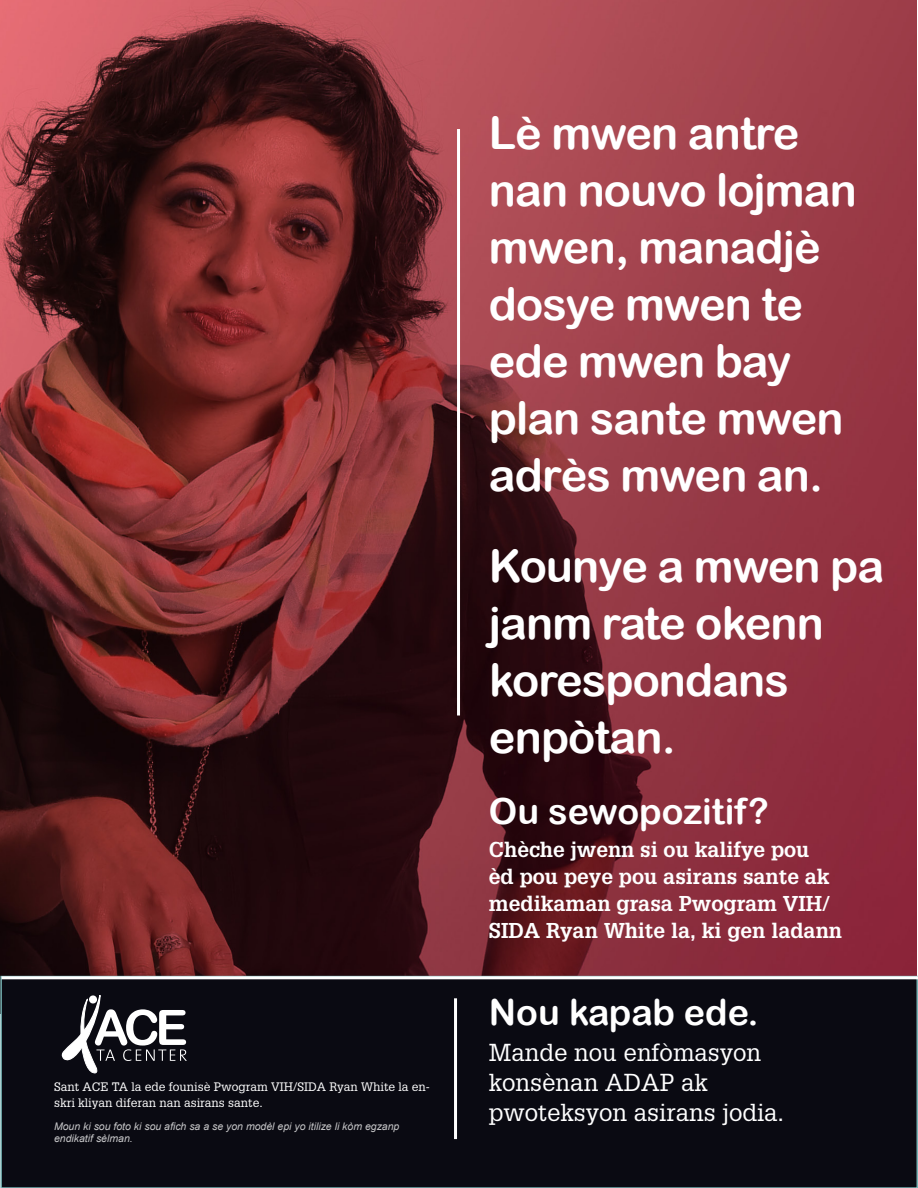
<style>
.page{position:relative;width:918px;height:1188px;background:#fff}
.page>*{position:absolute;margin:0;border:0;box-sizing:border-box;transform-origin:0 0}
.t1{font:45px/57px "Arial Rounded MT Bold";letter-spacing:-.02em;color:#fff}
.t2{font:36px "Arial Rounded MT Bold";color:#fff}
.t3{font:24px/30px "Glypha LT Std";color:#fff}
.t4{font:700 21px/27px "Glypha LT Std";color:#fff}
.t5{font:12px/16.5px "Glypha LT Std";color:#fff}
.t6{font:italic 10.5px/12px "Arial";color:#fff}
</style>
<div class="page">
<img style="left:1px;top:0;width:915px;height:976px">
<div style="left:1px;top:977px;width:916px;height:211px;background:#0a0a12"></div>
<div style="left:0;top:976px;width:918px;height:212px;border:2px solid #76b2b3"></div>
<hr style="left:457px;top:129px;width:3px;height:587px;background:#fff">
<hr style="left:2px;top:976px;width:916px;height:3px;background:#fff">
<hr style="left:454px;top:998px;width:3px;height:141px;background:#fff">
<svg style="left:62px;top:995px;width:125px;height:78px"></svg>
<div style="left:89px;top:995px;width:8px;height:9px;background:#fff;border-radius:4px"></div>
<p class="t5" style="left:54px;top:1078px;width:377px">Sant ACE TA la ede founisè Pwogram VIH/SIDA Ryan White la en&shy;skri kliyan diferan nan asirans sante.</p>
<p class="t6" style="left:54px;top:1121px;width:347px">Moun ki sou foto ki sou afich sa a se yon modèl epi yo itilize li kòm egzanp endikatif sèlman.</p>
<p class="t1" style="left:489px;top:104px;width:369px">Lè mwen antre nan nouvo lojman mwen, manadjè dosye mwen te ede mwen bay plan sante mwen adrès mwen an.</p>
<p class="t1" style="left:489px;top:537px;width:397px">Kounye a mwen pa janm rate okenn korespondans enpòtan.</p>
<p class="t2" style="left:489px;top:790px;width:281px">Ou sewopozitif?</p>
<p class="t4" style="left:489px;top:836px;width:355px">Chèche jwenn si ou kalifye pou<br>èd pou peye pou asirans sante ak medikaman grasa Pwogram VIH/<br>SIDA Ryan White la, ki gen ladann</p>
<p class="t2" style="left:489px;top:990px;width:271px">Nou kapab ede.</p>
<p class="t3" style="left:489px;top:1037px;width:297px">Mande nou enfòmasyon konsènan ADAP ak pwoteksyon asirans jodia.</p>
</div>
